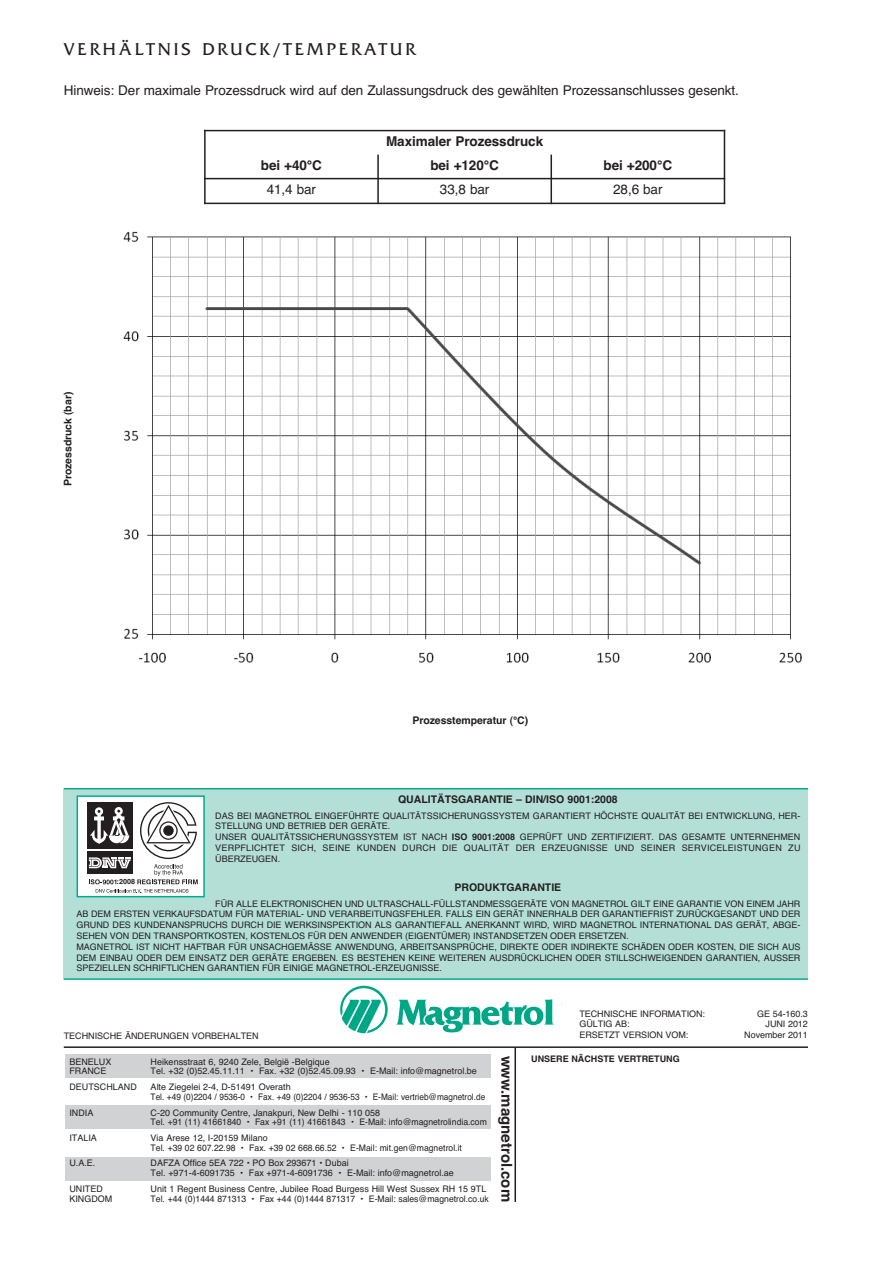
<style>
.page{position:relative;width:893px;height:1263px;background:#fff}
.page>*{position:absolute;margin:0;border:0;box-sizing:border-box;transform-origin:0 0}
.t1{font:18px "Friz Quadrata";letter-spacing:.17em;color:#231f20}
.t2{font:700 15px "Helvetica";color:#231f20}
.t3{font:13.5px "Helvetica";letter-spacing:-.005em;color:#231f20}
.t4{font:700 13.5px "Helvetica";letter-spacing:-.005em;color:#231f20}
.t5{font:700 10.5px "Helvetica";color:#231f20}
.t6{font:9px/10.8px "Helvetica";color:#231f20}
.t7{font:9px "Helvetica";color:#231f20;scale:.96 1}
.t8{font:700 9px "Helvetica";color:#231f20}
.t9{font:700 7.2px "Helvetica";color:#231f20}
.s1{font-weight:700}
</style>
<div class="page">
<img style="left:123px;top:231px;width:679px;height:432px">
<div style="left:64px;top:789px;width:744px;height:189px;background:#b4dfd7"></div>
<div style="left:78px;top:797px;width:125px;height:99px;background:#fff"></div>
<svg style="left:87px;top:851px;width:2px;height:23px"></svg>
<div style="left:87px;top:802px;width:45px;height:47px;background:#231f20"></div>
<svg style="left:89px;top:802px;width:109px;height:91px"></svg>
<div style="left:77px;top:795px;width:128px;height:102px;border:2px solid #00ab91"></div>
<hr style="left:64px;top:788px;width:744px;height:1px;background:#00ab91">
<hr style="left:64px;top:978px;width:744px;height:2px;background:#00ab91">
<div style="left:65px;top:1054px;width:425px;height:24px;background:#d1d2d4"></div>
<div style="left:65px;top:1157px;width:425px;height:23px;background:#d1d2d4"></div>
<div style="left:65px;top:1105px;width:425px;height:24px;background:#d1d2d4"></div>
<hr style="left:514px;top:1047px;width:2px;height:155px;background:#231f20">
<hr style="left:64px;top:1046px;width:744px;height:2px;background:#231f20">
<svg style="left:396px;top:999px;width:158px;height:33px"></svg>
<svg style="left:340px;top:986px;width:48px;height:47px"></svg>
<hr style="left:204px;top:130px;width:2px;height:74px;background:#231f20">
<hr style="left:377px;top:155px;width:2px;height:49px;background:#231f20">
<hr style="left:550px;top:155px;width:2px;height:49px;background:#231f20">
<hr style="left:724px;top:130px;width:1px;height:74px;background:#231f20">
<hr style="left:204px;top:130px;width:521px;height:1px;background:#231f20">
<hr style="left:204px;top:178px;width:521px;height:1px;background:#231f20">
<hr style="left:204px;top:203px;width:521px;height:1px;background:#231f20">
<h1 class="t1" style="left:64px;top:38px;width:353px">VERHÄLTNIS DRUCK/TEMPERATUR</h1>
<h3 class="t3" style="left:64px;top:83px;width:677px">Hinweis: Der maximale Prozessdruck wird auf den Zulassungsdruck des gewählten Prozessanschlusses gesenkt.</h3>
<h3 class="t4" style="left:386px;top:134px;width:159px">Maximaler Prozessdruck</h3>
<p class="t5" style="left:62px;top:486px;width:96px;rotate:-90deg">Prozessdruck (bar)</p>
<h3 class="t4" style="left:261px;top:157px;width:63px">bei +40°C</h3>
<h3 class="t4" style="left:430px;top:157px;width:70px">bei +120℃</h3>
<h3 class="t4" style="left:604px;top:157px;width:70px">bei +200℃</h3>
<h3 class="t3" style="left:267px;top:182px;width:51px">41,4 bar</h3>
<h3 class="t3" style="left:440px;top:182px;width:51px">33,8 bar</h3>
<h3 class="t3" style="left:613px;top:182px;width:51px">28,6 bar</h3>
<p class="t5" style="left:412px;top:714px;width:117px">Prozesstemperatur (°C)</p>
<p class="t5" style="left:398px;top:793px;width:221px">QUALITÄTSGARANTIE – DIN/ISO 9001:2008</p>
<p class="t6" style="left:215px;top:810px;width:587px">DAS BEI MAGNETROL EINGEFÜHRTE QUALITÄTSSICHERUNGSSYSTEM GARANTIERT HÖCHSTE QUALITÄT BEI ENTWICKLUNG, HER-STELLUNG UND BETRIEB DER GERÄTE.<br>UNSER QUALITÄTSSICHERUNGSSYSTEM IST NACH <span class="s1">ISO 9001:2008</span> GEPRÜFT UND ZERTIFIZIERT. DAS GESAMTE UNTERNEHMEN VERPFLICHTET SICH, SEINE KUNDEN DURCH DIE QUALITÄT DER ERZEUGNISSE UND SEINER SERVICELEISTUNGEN ZU ÜBERZEUGEN.</p>
<p class="t5" style="left:454px;top:881px;width:108px">PRODUKTGARANTIE</p>
<p class="t6" style="left:77px;top:898px;width:725px;text-indent:139px">FÜR ALLE ELEKTRONISCHEN UND ULTRASCHALL-FÜLLSTANDMESSGERÄTE VON MAGNETROL GILT EINE GARANTIE VON EINEM JAHR AB DEM ERSTEN VERKAUFSDATUM FÜR MATERIAL- UND VERARBEITUNGSFEHLER. FALLS EIN GERÄT INNERHALB DER GARANTIEFRIST ZURÜCKGESANDT UND DER GRUND DES KUNDENANSPRUCHS DURCH DIE WERKSINSPEKTION ALS GARANTIEFALL ANERKANNT WIRD, WIRD MAGNETROL INTERNATIONAL DAS GERÄT, ABGE-SEHEN VON DEN TRANSPORTKOSTEN, KOSTENLOS FÜR DEN ANWENDER (EIGENTÜMER) INSTANDSETZEN ODER ERSETZEN.<br>MAGNETROL IST NICHT HAFTBAR FÜR UNSACHGEMÄSSE ANWENDUNG, ARBEITSANSPRÜCHE, DIREKTE ODER INDIREKTE SCHÄDEN ODER KOSTEN, DIE SICH AUS DEM EINBAU ODER DEM EINSATZ DER GERÄTE ERGEBEN. ES BESTEHEN KEINE WEITEREN AUSDRÜCKLICHEN ODER STILLSCHWEIGENDEN GARANTIEN, AUSSER SPEZIELLEN SCHRIFTLICHEN GARANTIEN FÜR EINIGE MAGNETROL-ERZEUGNISSE.</p>
<p class="t9" style="left:117px;top:878px;width:20px">:2008</p>
<p class="t6" style="left:64px;top:1031px;width:197px">TECHNISCHE ÄNDERUNGEN VORBEHALTEN</p>
<p class="t6" style="left:69px;top:1056px;width:44px">BENELUX</p>
<p class="t6" style="left:151px;top:1056px;width:181px">Heikensstraat 6, 9240 Zele, België -Belgique</p>
<p class="t6" style="left:69px;top:1065px;width:38px">FRANCE</p>
<p class="t6" style="left:151px;top:1065px;width:328px">Tel. +32 (0)52.45.11.11 • Fax. +32 (0)52.45.09.93 • E-Mail: info@magnetrol.be</p>
<p class="t6" style="left:69px;top:1081px;width:69px">DEUTSCHLAND</p>
<p class="t6" style="left:151px;top:1082px;width:336px;line-height:9.8px">Alte Ziegelei 2-4, D-51491 Overath<br>Tel. +49 (0)2204 / 9536-0 • Fax. +49 (0)2204 / 9536-53 • E-Mail: vertrieb@magnetrol.de</p>
<p class="t6" style="left:69px;top:1107px;width:26px">INDIA</p>
<p class="t6" style="left:151px;top:1107px;width:338px;line-height:9.8px">C-20 Community Centre, Janakpuri, New Delhi - 110 058<br>Tel. +91 (11) 41661840 • Fax +91 (11) 41661843 • E-Mail: info@magnetrolindia.com</p>
<p class="t6" style="left:69px;top:1132px;width:29px">ITALIA</p>
<p class="t6" style="left:151px;top:1133px;width:313px;line-height:9.8px">Via Arese 12, I-20159 Milano<br>Tel. +39 02 607.22.98 • Fax. +39 02 668.66.52 • E-Mail: mit.gen@magnetrol.it</p>
<p class="t6" style="left:69px;top:1157px;width:28px">U.A.E.</p>
<p class="t6" style="left:151px;top:1158px;width:305px;line-height:9.8px">DAFZA Office 5EA 722 • PO Box 293671 • Dubai<br>Tel. +971-4-6091735 • Fax +971-4-6091736 • E-Mail: info@magnetrol.ae</p>
<p class="t6" style="left:69px;top:1183px;width:35px">UNITED</p>
<p class="t6" style="left:151px;top:1183px;width:337px">Unit 1 Regent Business Centre, Jubilee Road Burgess Hill West Sussex RH 15 9TL</p>
<p class="t6" style="left:69px;top:1193px;width:44px">KINGDOM</p>
<p class="t7" style="left:151px;top:1191px;width:354px">Tel. +44 (0)1444 871313 • Fax +44 (0)1444 871317 • E-Mail: sales@magnetrol.co.uk</p>
<h2 class="t2" style="left:520px;top:1056px;width:148px;rotate:90deg">www.magnetrol.com</h2>
<p class="t6" style="left:579px;top:1008px;width:127px">TECHNISCHE INFORMATION:</p>
<p class="t6" style="left:757px;top:1008px;width:52px">GE 54-160.3</p>
<p class="t6" style="left:579px;top:1019px;width:52px">GÜLTIG AB:</p>
<p class="t6" style="left:766px;top:1019px;width:44px">JUNI 2012</p>
<p class="t6" style="left:579px;top:1029px;width:111px">ERSETZT VERSION VOM:</p>
<p class="t6" style="left:744px;top:1029px;width:65px">November 2011</p>
<p class="t8" style="left:531px;top:1053px;width:150px">UNSERE NÄCHSTE VERTRETUNG</p>
</div>
